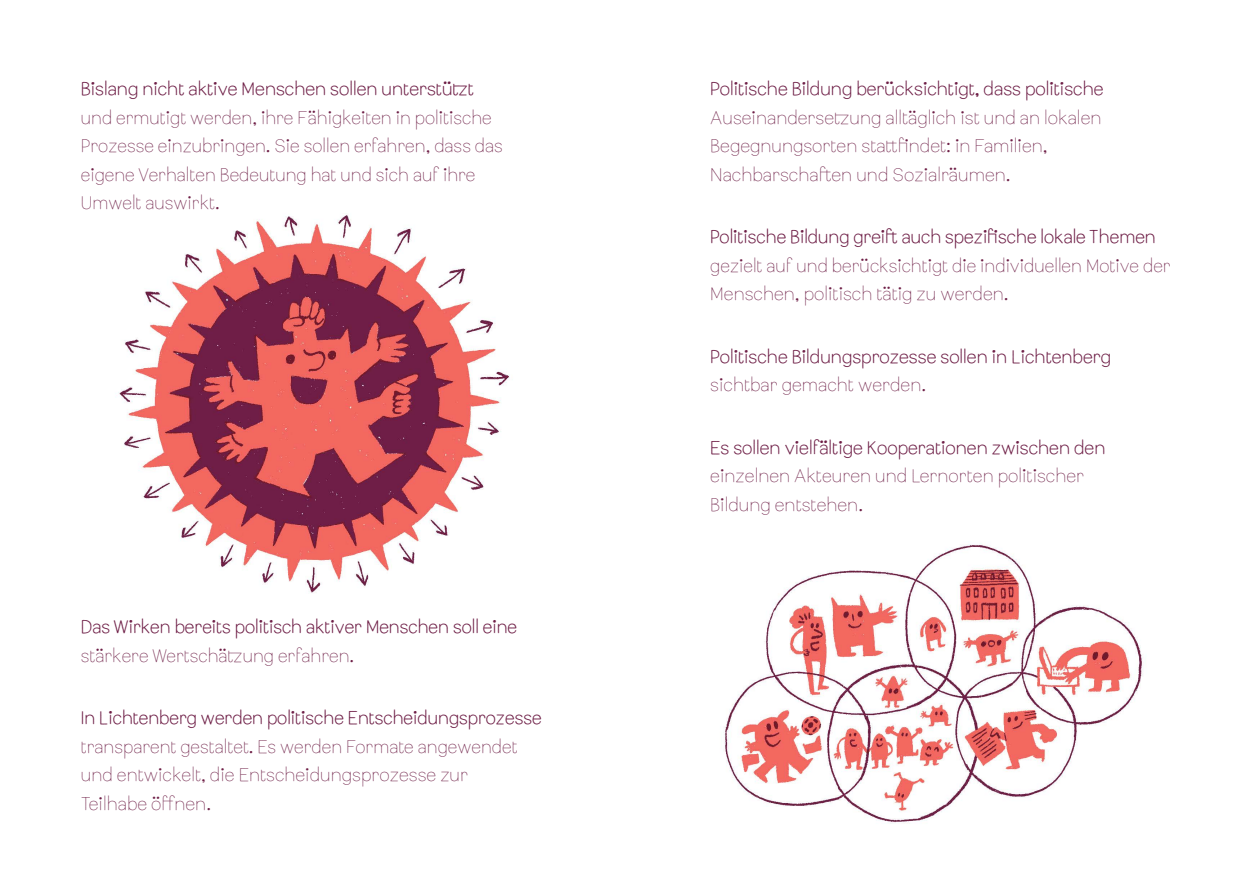
<style>
.page{position:relative;width:1259px;height:893px;background:#fff}
.page>*{position:absolute;margin:0;border:0;box-sizing:border-box;transform-origin:0 0}
.t1{font:18px/28.5px "Crayon 18 Light ext 05";color:#6e1e46}
.t2{font:18px/28.5px "Crayon 18 Light";color:#6e1e46}
.t3{font:18px "Crayon 18 Regular ext 05";color:#6e1e46}
.t4{font:18px "Crayon 18 Regular";color:#6e1e46}
</style>
<div class="page">
<img style="left:118px;top:213px;width:1025px;height:611px">
<p class="t3" style="left:81px;top:78px;width:395px">Bislang nicht aktive Menschen sollen unterstützt</p>
<p class="t2" style="left:81px;top:104px;width:424px">und ermutigt werden, ihre Fähigkeiten in politische Prozesse einzubringen. Sie sollen erfahren, dass das eigene Verhalten Bedeutung hat und sich auf ihre Umwelt auswirkt.</p>
<p class="t4" style="left:81px;top:616px;width:438px">Das Wirken bereits politisch aktiver Menschen soll eine</p>
<p class="t2" style="left:81px;top:642px;width:275px">stärkere Wertschätzung erfahren.</p>
<p class="t4" style="left:81px;top:707px;width:462px">In Lichtenberg werden politische Entscheidungsprozesse</p>
<p class="t2" style="left:81px;top:733px;width:438px">transparent gestaltet. Es werden Formate angewendet</p>
<p class="t1" style="left:81px;top:761px;width:389px">und entwickelt, die Entscheidungsprozesse zur<br>Teilhabe öffnen.</p>
<p class="t3" style="left:710px;top:78px;width:395px">Politische Bildung berücksichtigt, dass politische</p>
<p class="t1" style="left:710px;top:104px;width:393px">Auseinandersetzung alltäglich ist und an lokalen<br>Begegnungsorten stattfindet: in Familien,<br>Nachbarschaften und Sozialräumen.</p>
<p class="t4" style="left:710px;top:226px;width:447px">Politische Bildung greift auch spezifische lokale Themen</p>
<p class="t2" style="left:710px;top:252px;width:462px">gezielt auf und berücksichtigt die individuellen Motive der</p>
<p class="t1" style="left:710px;top:280px;width:300px">Menschen, politisch tätig zu werden.</p>
<p class="t3" style="left:710px;top:345px;width:402px">Politische Bildungsprozesse sollen in Lichtenberg</p>
<p class="t1" style="left:710px;top:371px;width:217px">sichtbar gemacht werden.</p>
<p class="t3" style="left:710px;top:436px;width:396px">Es sollen vielfältige Kooperationen zwischen den</p>
<p class="t1" style="left:710px;top:462px;width:375px">einzelnen Akteuren und Lernorten politischer<br>Bildung entstehen.</p>
</div>
